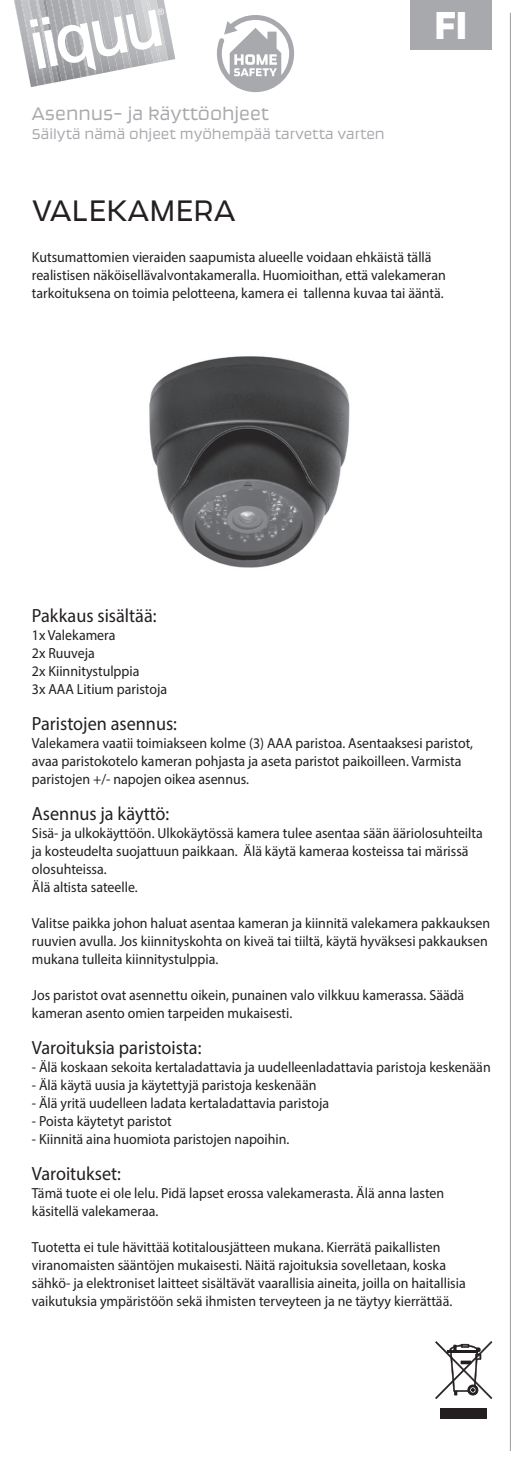
<style>
.page{position:relative;width:511px;height:1467px;background:#fff}
.page>*{position:absolute;margin:0;border:0;box-sizing:border-box;transform-origin:0 0}
.t1{font:45.68px "Ginger OT";color:#fff}
.t2{font:300 34.88px "Ginger OT";letter-spacing:.01em;color:#231f20}
.t3{font:300 21.38px "Ginger OT";color:#a8a9ad}
.t4{font:19.12px "Myriad Pro";color:#231f20;scale:.95 1}
.t5{font:300 16.88px "Ginger OT";color:#a8a9ad}
.t6{font:14.62px/18px "Myriad Pro";color:#231f20;scale:.95 1}
</style>
<div class="page">
<svg style="left:217px;top:15px;width:77px;height:77px"></svg>
<img style="left:14px;top:0;width:23px;height:87px">
<img style="left:21px;top:0;width:20px;height:86px">
<img style="left:28px;top:0;width:17px;height:85px">
<img style="left:29px;top:0;width:16px;height:84px">
<img style="left:38px;top:0;width:19px;height:83px">
<img style="left:42px;top:0;width:1px;height:82px">
<img style="left:43px;top:0;width:16px;height:82px">
<img style="left:51px;top:0;width:21px;height:80px">
<img style="left:59px;top:0;width:15px;height:79px">
<img style="left:66px;top:0;width:21px;height:77px">
<img style="left:74px;top:0;width:15px;height:76px">
<img style="left:81px;top:0;width:15px;height:74px">
<img style="left:89px;top:0;width:19px;height:73px">
<img style="left:96px;top:0;width:21px;height:72px">
<img style="left:104px;top:0;width:7px;height:8px">
<img style="left:111px;top:0;width:6px;height:8px">
<img style="left:117px;top:0;width:2px;height:8px">
<img style="left:119px;top:0;width:7px;height:8px">
<img style="left:126px;top:0;width:8px;height:8px">
<img style="left:134px;top:0;width:7px;height:8px">
<img style="left:141px;top:0;width:8px;height:8px">
<img style="left:149px;top:0;width:19px;height:61px">
<img style="left:156px;top:0;width:19px;height:60px">
<svg style="left:30px;top:8px;width:134px;height:62px"></svg>
<hr style="left:509px;top:13px;width:1px;height:1438px;background:#231f20">
<div style="left:409px;top:0;width:82px;height:50px;background:#a8a9ad"></div>
<div style="left:440px;top:1407px;width:46px;height:11px;background:#231f20"></div>
<svg style="left:435px;top:1341px;width:57px;height:58px"></svg>
<img style="left:149px;top:356px;width:201px;height:212px">
<h3 class="t3" style="left:32px;top:103px;width:238px">Asennus- ja käyttöohjeet</h3>
<p class="t5" style="left:32px;top:125px;width:354px">Säilytä nämä ohjeet myöhempää tarvetta varten</p>
<h2 class="t2" style="left:32px;top:193px;width:204px">VALEKAMERA</h2>
<h1 class="t1" style="left:434px;top:2px;width:34px">FI</h1>
<p class="t6" style="left:32px;top:248px;width:437px">Kutsumattomien vieraiden saapumista alueelle voidaan ehkäistä tällä realistisen näköisellävalvontakameralla. Huomioithan, että valekameran tarkoituksena on toimia pelotteena, kamera ei tallenna kuvaa tai ääntä.</p>
<h3 class="t4" style="left:32px;top:604px;width:132px">Pakkaus sisältää:</h3>
<p class="t6" style="left:32px;top:626px;width:144px">1x Valekamera<br>2x Ruuveja<br>2x Kiinnitystulppia<br>3x AAA Litium paristoja</p>
<h3 class="t4" style="left:32px;top:712px;width:154px">Paristojen asennus:</h3>
<p class="t6" style="left:32px;top:734px;width:465px">Valekamera vaatii toimiakseen kolme (3) AAA paristoa. Asentaaksesi paristot, avaa paristokotelo kameran pohjasta ja aseta paristot paikoilleen. Varmista paristojen +/- napojen oikea asennus.</p>
<h3 class="t4" style="left:32px;top:802px;width:146px">Asennus ja käyttö:</h3>
<p class="t6" style="left:32px;top:824px;width:475px">Sisä- ja ulkokäyttöön. Ulkokäytössä kamera tulee asentaa sään ääriolosuhteilta ja kosteudelta suojattuun paikkaan. Älä käytä kameraa kosteissa tai märissä olosuhteissa.<br>Älä altista sateelle.</p>
<p class="t6" style="left:32px;top:914px;width:483px">Valitse paikka johon haluat asentaa kameran ja kiinnitä valekamera pakkauksen ruuvien avulla. Jos kiinnityskohta on kiveä tai tiiltä, käytä hyväksesi pakkauksen mukana tulleita kiinnitystulppia.</p>
<p class="t6" style="left:32px;top:986px;width:456px">Jos paristot ovat asennettu oikein, punainen valo vilkkuu kamerassa. Säädä kameran asento omien tarpeiden mukaisesti.</p>
<h3 class="t4" style="left:32px;top:1036px;width:180px">Varoituksia paristoista:</h3>
<p class="t6" style="left:32px;top:1058px;width:484px">- Älä koskaan sekoita kertaladattavia ja uudelleenladattavia paristoja keskenään</p>
<p class="t6" style="left:32px;top:1076px;width:301px">- Älä käytä uusia ja käytettyjä paristoja keskenään</p>
<p class="t6" style="left:32px;top:1094px;width:314px">- Älä yritä uudelleen ladata kertaladattavia paristoja</p>
<p class="t6" style="left:32px;top:1112px;width:149px">- Poista käytetyt paristot</p>
<p class="t6" style="left:32px;top:1130px;width:272px">- Kiinnitä aina huomiota paristojen napoihin.</p>
<h3 class="t4" style="left:32px;top:1162px;width:95px">Varoitukset:</h3>
<p class="t6" style="left:32px;top:1184px;width:435px">Tämä tuote ei ole lelu. Pidä lapset erossa valekamerasta. Älä anna lasten käsitellä valekameraa.</p>
<p class="t6" style="left:32px;top:1238px;width:457px">Tuotetta ei tule hävittää kotitalousjätteen mukana. Kierrätä paikallisten viranomaisten sääntöjen mukaisesti. Näitä rajoituksia sovelletaan, koska sähkö- ja elektroniset laitteet sisältävät vaarallisia aineita, joilla on haitallisia vaikutuksia ympäristöön sekä ihmisten terveyteen ja ne täytyy kierrättää.</p>
</div>
